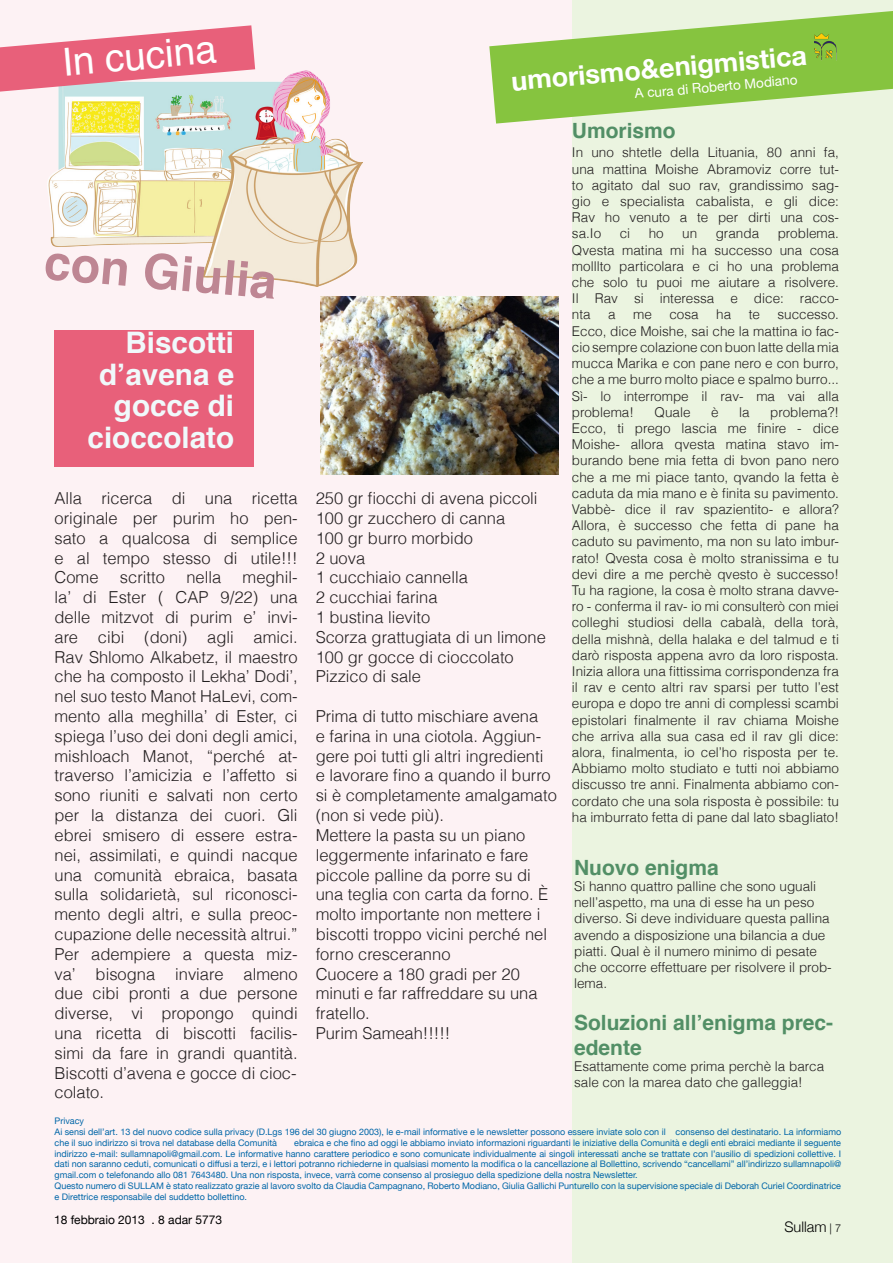
<style>
.page{position:relative;width:893px;height:1263px;background:#fff}
.page>*{position:absolute;margin:0;border:0;box-sizing:border-box;transform-origin:0 0}
.t1{font:700 48.15px "Helvetica";color:#be8693}
.t2{font:38.7px "Helvetica";color:#fff}
.t3{font:700 29.7px/31.7px "Helvetica";color:#f0f9fb;text-align:right}
.t4{font:700 27px "Helvetica Neue";color:#fff}
.t5{font:700 21px/25.2px "Helvetica";color:#528f66}
.t6{font:300 16.5px/19.8px "Helvetica";color:#231f20;text-align:justify}
.t7{font:300 14.55px "Helvetica Neue";color:#000}
.t8{font:300 13.5px/16.2px "Helvetica";color:#231f20;text-align:justify}
.t9{font:13.5px "Helvetica Neue";color:#fff}
.t10{font:12px "Helvetica Neue";color:#000}
.t11{font:9px/10.8px "Helvetica Neue";color:#0066a8}
.s1{font-size:10.95px}
</style>
<div class="page">
<div style="left:362px;top:0;width:531px;height:1263px;background:#ebf4e0"></div>
<div style="left:0;top:0;width:572px;height:1263px;background:#fdf2f4"></div>
<svg style="left:489px;top:11px;width:404px;height:113px;fill:#86c43f"></svg>
<img style="left:47px;top:71px;width:316px;height:215px">
<img style="left:815px;top:33px;width:60px;height:29px">
<svg style="left:0;top:25px;width:255px;height:67px"></svg>
<div style="left:55px;top:330px;width:199px;height:136px;background:#e8607a"></div>
<img style="left:321px;top:296px;width:238px;height:178px">
<p class="t2" style="left:60px;top:33px;width:156px;rotate:-5deg">In cucina</p>
<p class="t1" style="left:48px;top:223px;width:234px;rotate:5deg">con Giulia</p>
<p class="t3" style="left:88px;top:327px;width:148px">Biscotti d’avena e gocce di cioccolato</p>
<p class="t6" style="left:55px;top:488px;width:245px">Alla ricerca di una ricetta originale per purim ho pen&shy;sato a qualcosa di semplice e al tempo stesso di utile!!!</p>
<p class="t6" style="left:55px;top:567px;width:46px">Come</p>
<p class="t6" style="left:120px;top:567px;width:46px">scritto</p>
<p class="t6" style="left:186px;top:567px;width:36px">nella</p>
<p class="t6" style="left:55px;top:567px;width:245px;text-indent:188px">meghil&shy;la’ di Ester ( CAP 9/22) una delle mitzvot di purim e’ invi&shy;are cibi (doni) agli amici.</p>
<p class="t6" style="left:55px;top:647px;width:245px">Rav Shlomo Alkabetz, il maestro che ha composto il Lekha’ Dodi’, nel suo testo Manot HaLevi, com&shy;mento alla meghilla’ di Ester, ci spiega l’uso dei doni degli amici, mishloach Manot, “perché at&shy;traverso l’amicizia e l’affetto si sono riuniti e salvati non certo per la distanza dei cuori. Gli ebrei smisero di essere estra&shy;nei, assimilati, e quindi nacque una comunità ebraica, basata sulla solidarietà, sul riconosci&shy;mento degli altri, e sulla preoc&shy;cupazione delle necessità altrui.”</p>
<p class="t6" style="left:55px;top:944px;width:245px">Per adempiere a questa miz&shy;va’ bisogna inviare almeno due cibi pronti a due persone diverse, vi propongo quindi una ricetta di biscotti facilis&shy;simi da fare in grandi quantità.</p>
<p class="t6" style="left:55px;top:1062px;width:244px">Biscotti d’avena e gocce di cioc&shy;colato.</p>
<p class="t4" style="left:510px;top:64px;width:298px;rotate:-5deg">umorismo&amp;enigmistica</p>
<p class="t9" style="left:634px;top:86px;width:165px;rotate:-5deg">A cura di Roberto Modiano</p>
<p class="t6" style="left:316px;top:488px;width:223px">250 gr fiocchi di avena piccoli</p>
<p class="t6" style="left:316px;top:508px;width:191px">100 gr zucchero di canna</p>
<p class="t6" style="left:316px;top:528px;width:159px">100 gr burro morbido</p>
<p class="t6" style="left:316px;top:548px;width:51px">2 uova</p>
<p class="t6" style="left:316px;top:567px;width:154px">1 cucchiaio cannella</p>
<p class="t6" style="left:316px;top:587px;width:123px">2 cucchiai farina</p>
<p class="t6" style="left:316px;top:607px;width:116px">1 bustina lievito</p>
<p class="t6" style="left:316px;top:627px;width:232px">Scorza grattugiata di un limone</p>
<p class="t6" style="left:316px;top:647px;width:200px">100 gr gocce di cioccolato</p>
<p class="t6" style="left:316px;top:666px;width:107px">Pizzico di sale</p>
<p class="t6" style="left:316px;top:706px;width:243px;text-align:left">Prima di tutto mischiare avena<br>e farina in una ciotola. Aggiun&shy;gere poi tutti gli altri ingredienti<br>e lavorare fino a quando il burro si è completamente amalgamato (non si vede più).</p>
<p class="t6" style="left:316px;top:825px;width:234px;text-align:left">Mettere la pasta su un piano leggermente infarinato e fare piccole palline da porre su di una teglia con carta da forno. È molto importante non mettere i biscotti troppo vicini perché nel forno cresceranno</p>
<p class="t6" style="left:316px;top:963px;width:223px;text-align:left">Cuocere a 180 gradi per 20 minuti e far raffreddare su una fratello.</p>
<p class="t6" style="left:316px;top:1023px;width:136px">Purim Sameah!!!!!</p>
<p class="t5" style="left:572px;top:118px;width:105px">Umorismo</p>
<p class="t8" style="left:572px;top:144px;width:269px">In uno shtetle della Lituania, 80 anni fa, una mattina Moishe Abramoviz corre tut&shy;to agitato dal suo rav, grandissimo sag&shy;gio e specialista cabalista, e gli dice:</p>
<p class="t8" style="left:572px;top:209px;width:269px">Rav ho venuto a te per dirti una cos&shy;sa.Io</p>
<p class="t8" style="left:620px;top:225px;width:12px">ci</p>
<p class="t8" style="left:649px;top:225px;width:17px">ho</p>
<p class="t8" style="left:682px;top:225px;width:17px">un</p>
<p class="t8" style="left:716px;top:225px;width:45px">granda</p>
<p class="t8" style="left:778px;top:225px;width:63px">problema.</p>
<p class="t8" style="left:572px;top:242px;width:269px">Qvesta matina mi ha successo una cosa molllto particolara e ci ho una problema che solo tu puoi me aiutare a risolvere.</p>
<p class="t8" style="left:572px;top:290px;width:269px">Il Rav si interessa e dice: racco&shy;nta</p>
<p class="t8" style="left:608px;top:306px;width:9px">a</p>
<p class="t8" style="left:633px;top:306px;width:20px">me</p>
<p class="t8" style="left:669px;top:306px;width:31px">cosa</p>
<p class="t8" style="left:716px;top:306px;width:17px">ha</p>
<p class="t8" style="left:749px;top:306px;width:13px">te</p>
<p class="t8" style="left:777px;top:306px;width:63px">successo.</p>
<p class="t8" style="left:572px;top:323px;width:269px">Ecco, dice Moishe, sai che la mattina io fac&shy;cio sempre colazione con buon latte della mia mucca Marika e con pane nero e con burro, che a me burro molto piace e spalmo burro...</p>
<p class="t8" style="left:572px;top:387px;width:269px">Sì- lo interrompe il rav- ma vai alla problema!</p>
<p class="t8" style="left:654px;top:404px;width:38px">Quale</p>
<p class="t8" style="left:711px;top:404px;width:9px">è</p>
<p class="t8" style="left:739px;top:404px;width:12px">la</p>
<p class="t8" style="left:770px;top:404px;width:70px">problema?!</p>
<p class="t8" style="left:572px;top:420px;width:269px">Ecco, ti prego lascia me finire - dice Moishe- allora qvesta matina stavo im&shy;burando bene mia fetta di bvon pano nero che a me mi piace tanto, qvando la fetta è caduta da mia mano e è finita su pavimento.</p>
<p class="t8" style="left:572px;top:501px;width:269px">Vabbè- dice il rav spazientito- e allora?</p>
<p class="t8" style="left:572px;top:517px;width:269px">Allora, è successo che fetta di pane ha caduto su pavimento, ma non su lato imbur&shy;rato! Qvesta cosa è molto stranissima e tu devi dire a me perchè qvesto è successo!</p>
<p class="t8" style="left:572px;top:582px;width:269px">Tu ha ragione, la cosa è molto strana davve&shy;ro - conferma il rav- io mi consulterò con miei colleghi studiosi della cabalà, della torà, della mishnà, della halaka e del talmud e ti darò risposta appena avro da loro risposta.</p>
<p class="t8" style="left:572px;top:663px;width:269px">Inizia allora una fittissima corrispondenza fra il rav e cento altri rav sparsi per tutto l’est europa e dopo tre anni di complessi scambi epistolari finalmente il rav chiama Moishe che arriva alla sua casa ed il rav gli dice:</p>
<p class="t8" style="left:572px;top:744px;width:269px">alora, finalmenta, io cel’ho risposta per te.<br>Abbiamo molto studiato e tutti noi abbiamo discusso tre anni. Finalmenta abbiamo con&shy;cordato che una sola risposta è possibile: tu ha imburrato fetta di pane dal lato sbagliato!</p>
<p class="t5" style="left:574px;top:855px;width:146px">Nuovo enigma</p>
<p class="t8" style="left:574px;top:878px;width:259px;text-align:left">Si hanno quattro palline che sono uguali nell’aspetto, ma una di esse ha un peso diverso. Si deve individuare questa pallina avendo a disposizione una bilancia a due piatti. Qual è il numero minimo di pesate che occorre effettuare per risolvere il prob&shy;lema.</p>
<p class="t5" style="left:574px;top:1010px;width:261px">Soluzioni all’enigma prec&shy;edente</p>
<p class="t8" style="left:574px;top:1058px;width:252px">Esattamente come prima perchè la barca sale con la marea dato che galleggia!</p>
<p class="t11" style="left:55px;top:1115px;width:31px">Privacy</p>
<p class="t11" style="left:55px;top:1126px;width:788px">Ai sensi dell’art. 13 del nuovo codice sulla privacy (D.Lgs 196 del 30 giugno 2003), le e-mail informative e le newsletter possono essere inviate solo con il consenso del destinatario. La informiamo che il suo indirizzo si trova nel database della Comunità</p>
<p class="t11" style="left:55px;top:1137px;width:788px;text-align:justify;text-indent:240px">ebraica e che fino ad oggi le abbiamo inviato informazioni riguardanti le iniziative della Comunità e degli enti ebraici mediante il seguente indirizzo e-mail: sullamnapoli@gmail.com. Le informative hanno carattere periodico e sono comunicate individualmente ai singoli interessati anche se trattate con l’ausilio di spedizioni collettive. I dati non saranno ceduti, comunicati o diffusi a terzi, e i lettori potranno richiederne in qualsiasi momento la modifica o la cancellazione al Bollettino, scrivendo “cancellami” all’indirizzo sullamnapoli@ gmail.com o telefonando allo 081 7643480. Una non risposta, invece, varrà come consenso al prosieguo della spedizione della nostra Newsletter.</p>
<p class="t11" style="left:55px;top:1180px;width:788px">Questo numero di SULLAM è stato realizzato grazie al lavoro svolto da Claudia Campagnano, Roberto Modiano, Giulia Gallichi Punturello con la supervisione speciale di Deborah Curiel Coordinatrice e Direttrice responsabile del suddetto bollettino.</p>
<p class="t10" style="left:54px;top:1212px;width:170px">18 febbraio 2013 . 8 adar 5773</p>
<p class="t7" style="left:784px;top:1218px;width:58px">Sullam <span class="s1">| 7</span></p>
</div>
